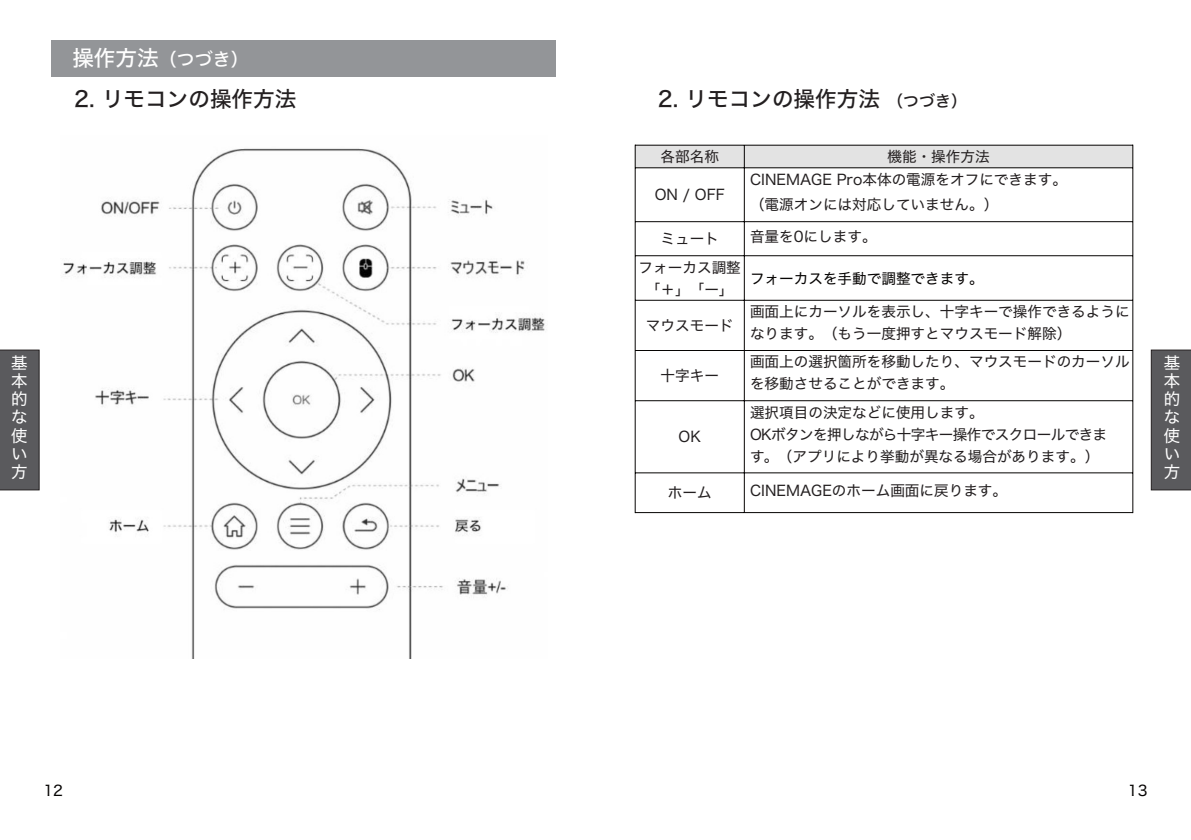
<style>
.page{position:relative;width:1191px;height:840px;background:#fff}
.page>*{position:absolute;margin:0;border:0;box-sizing:border-box;transform-origin:0 0}
.t1{font:21.6px "Hiragino Sans W5";color:#231f20}
.t2{font:18px "Hiragino Sans W5";color:#fefefe}
.t3{font:16.4px/18px "Hiragino Sans W4";color:#fefefe;text-align:justify}
.t4{font:14.6px/21.8px "Hiragino Sans W4";color:#231f20}
.t5{font:14.6px "Hiragino Sans W4";color:#060403}
.s1{font-size:21.6px}
.s2{font-size:16px}
</style>
<div class="page">
<div style="left:52px;top:40px;width:504px;height:37px;background:#939598"></div>
<div style="left:1151px;top:349px;width:40px;height:141px;background:#5a5a5d"></div>
<div style="left:0;top:349px;width:39px;height:141px;background:#5a5a5d"></div>
<div style="left:635px;top:145px;width:497px;height:23px;background:#e3e3e3"></div>
<hr style="left:634px;top:145px;width:1px;height:368px;background:#060403">
<hr style="left:1132px;top:145px;width:1px;height:368px;background:#060403">
<hr style="left:744px;top:145px;width:1px;height:367px;background:#060403">
<hr style="left:635px;top:145px;width:497px;height:1px;background:#060403">
<hr style="left:635px;top:167px;width:497px;height:1px;background:#060403">
<hr style="left:635px;top:221px;width:497px;height:1px;background:#060403">
<hr style="left:635px;top:255px;width:497px;height:1px;background:#060403">
<hr style="left:635px;top:299px;width:497px;height:1px;background:#060403">
<hr style="left:635px;top:350px;width:497px;height:1px;background:#060403">
<hr style="left:635px;top:400px;width:497px;height:1px;background:#060403">
<hr style="left:635px;top:472px;width:497px;height:1px;background:#060403">
<hr style="left:635px;top:512px;width:497px;height:1px;background:#060403">
<img style="left:63px;top:148px;width:482px;height:510px">
<p class="t2" style="left:72px;top:51px;width:178px"><span class="s1">操作方法</span>（つづき）</p>
<h1 class="t1" style="left:74px;top:88px;width:224px">2. リモコンの操作方法</h1>
<p class="t3" style="left:11px;top:353px;width:18px">基本的な使い方</p>
<h1 class="t1" style="left:658px;top:88px;width:311px">2. リモコンの操作方法<span class="s2">（つづき）</span></h1>
<p class="t4" style="left:660px;top:146px;width:60px">各部名称</p>
<p class="t4" style="left:887px;top:146px;width:104px">機能・操作方法</p>
<p class="t4" style="left:655px;top:184px;width:71px">ON / OFF</p>
<p class="t4" style="left:750px;top:166px;width:318px;line-height:25.6px">CINEMAGE Pro本体の電源をオフにできます。（電源オンには対応していません。）</p>
<p class="t4" style="left:660px;top:228px;width:60px">ミュート</p>
<p class="t4" style="left:750px;top:225px;width:128px">音量を0にします。</p>
<p class="t4" style="left:638px;top:256px;width:104px;text-align:center">フォーカス調整「＋」「ー」</p>
<p class="t5" style="left:750px;top:270px;width:235px">フォーカスを手動で調整できます。</p>
<p class="t4" style="left:646px;top:314px;width:89px">マウスモード</p>
<p class="t4" style="left:750px;top:300px;width:381px">画面上にカーソルを表示し、十字キーで操作できるようになります。（もう一度押すとマウスモード解除）</p>
<p class="t4" style="left:660px;top:364px;width:60px">十字キー</p>
<p class="t4" style="left:678px;top:425px;width:24px">OK</p>
<p class="t4" style="left:750px;top:351px;width:381px">画面上の選択箇所を移動したり、マウスモードのカーソルを移動させることができます。</p>
<p class="t4" style="left:750px;top:401px;width:359px">選択項目の決定などに使用します。<br>OKボタンを押しながら十字キー操作でスクロールできます。（アプリにより挙動が異なる場合があります。）</p>
<p class="t4" style="left:668px;top:481px;width:45px">ホーム</p>
<p class="t4" style="left:750px;top:479px;width:259px">CINEMAGEのホーム画面に戻ります。</p>
<p class="t3" style="left:1163px;top:353px;width:18px">基本的な使い方</p>
<p class="t5" style="left:43px;top:783px;width:21px">12</p>
<p class="t5" style="left:1127px;top:783px;width:21px">13</p>
</div>
